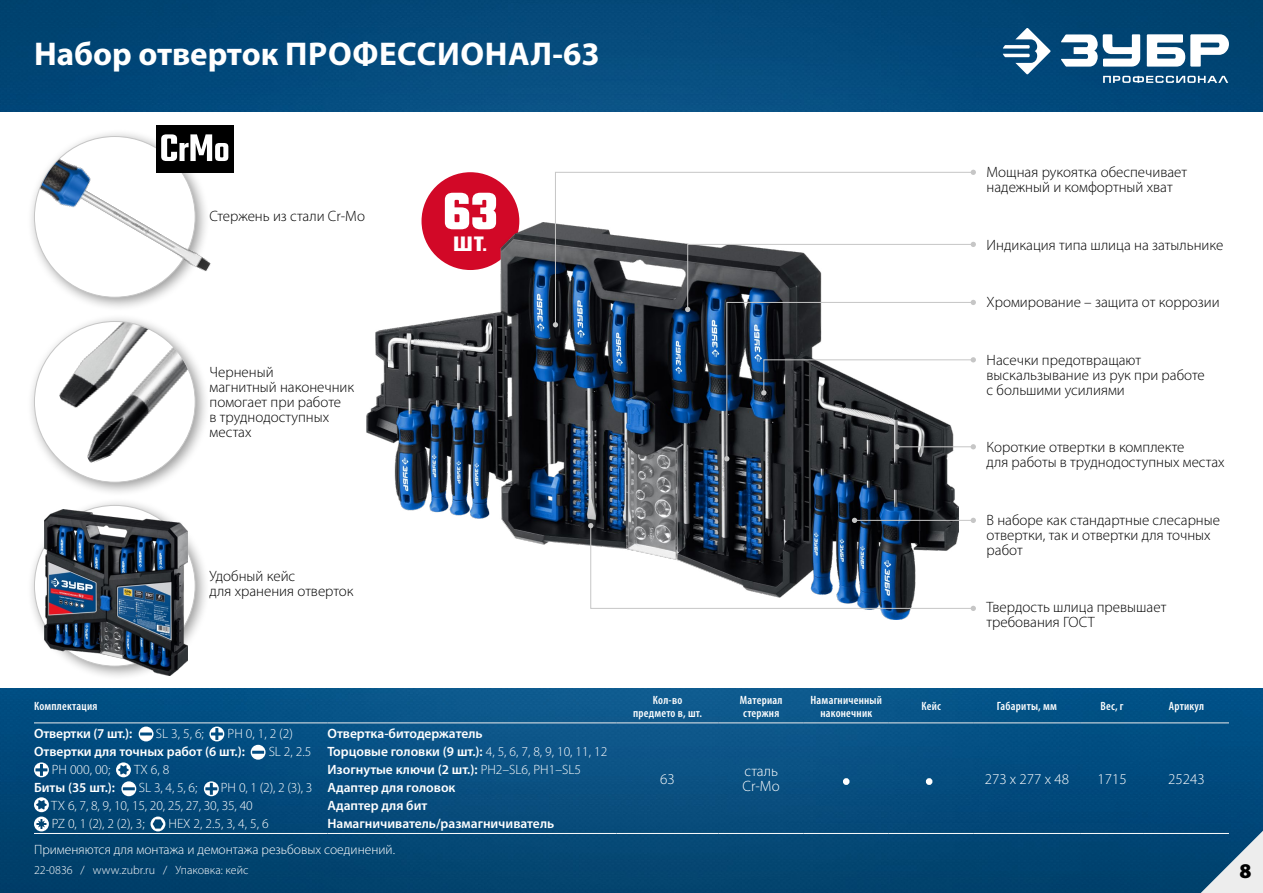
<style>
.page{position:relative;width:1263px;height:893px;background:#fff}
.page>*{position:absolute;margin:0;border:0;box-sizing:border-box;transform-origin:0 0}
.t1{font:700 57px "Teko";color:#fff}
.t2{font:700 33px "Myriad Pro";color:#fff}
.t3{font:700 24.15px "Rus Teko";color:#fff}
.t4{font:900 21px "Myriad Pro";color:#000}
.t5{font:300 15px/15px "Myriad Pro";color:#000}
.t6{font:300 15px/15px "Myriad Pro";color:#fff}
.t7{font:600 13.5px/18px "Myriad Pro";color:#fff}
.t8{font:300 13.5px/18px "Myriad Pro";color:#fff}
.t9{font:600 condensed 12px/12.8px "Myriad Pro";letter-spacing:.02em;color:#fff;text-align:center}
.t10{font:300 12px "Myriad Pro";color:#fff}
.s1{font-weight:300}
.s2{font-weight:400;font-size:30px}
</style>
<div class="page">
<div style="left:421px;top:172px;width:98px;height:98px;background:#d20827;border-radius:50%"></div>
<img style="left:0;top:689px;width:1263px;height:204px">
<hr style="left:34px;top:723px;width:293px;height:1px;background:#ededed">
<hr style="left:327px;top:723px;width:290px;height:1px;background:#ededed">
<hr style="left:617px;top:723px;width:102px;height:1px;background:#ededed">
<hr style="left:719px;top:723px;width:85px;height:1px;background:#ededed">
<hr style="left:804px;top:723px;width:85px;height:1px;background:#ededed">
<hr style="left:889px;top:723px;width:85px;height:1px;background:#ededed">
<hr style="left:974px;top:723px;width:106px;height:1px;background:#ededed">
<hr style="left:1080px;top:723px;width:64px;height:1px;background:#ededed">
<hr style="left:1144px;top:723px;width:85px;height:1px;background:#ededed">
<hr style="left:34px;top:833px;width:293px;height:1px;background:#fff">
<hr style="left:327px;top:833px;width:290px;height:1px;background:#fff">
<hr style="left:617px;top:833px;width:102px;height:1px;background:#fff">
<hr style="left:719px;top:833px;width:85px;height:1px;background:#fff">
<hr style="left:804px;top:833px;width:85px;height:1px;background:#fff">
<hr style="left:889px;top:833px;width:85px;height:1px;background:#fff">
<hr style="left:974px;top:833px;width:106px;height:1px;background:#fff">
<hr style="left:1080px;top:833px;width:64px;height:1px;background:#fff">
<hr style="left:1144px;top:833px;width:85px;height:1px;background:#fff">
<div style="left:843px;top:778px;width:6px;height:7px;border:3px solid #fff;border-radius:50%"></div>
<div style="left:926px;top:778px;width:6px;height:7px;border:3px solid #fff;border-radius:50%"></div>
<svg style="left:139px;top:726px;width:15px;height:15px"></svg>
<svg style="left:251px;top:745px;width:15px;height:15px"></svg>
<svg style="left:209px;top:727px;width:15px;height:14px"></svg>
<svg style="left:204px;top:781px;width:15px;height:15px"></svg>
<svg style="left:34px;top:762px;width:15px;height:15px"></svg>
<svg style="left:34px;top:797px;width:15px;height:34px"></svg>
<svg style="left:116px;top:762px;width:20px;height:34px"></svg>
<svg style="left:151px;top:816px;width:14px;height:15px"></svg>
<img style="left:0;top:0;width:1263px;height:111px">
<svg style="left:1002px;top:28px;width:49px;height:46px"></svg>
<svg style="left:1060px;top:34px;width:169px;height:33px"></svg>
<svg style="left:1103px;top:76px;width:125px;height:7px"></svg>
<svg style="left:1201px;top:831px;width:62px;height:62px;background:#799ab1"></svg>
<div style="left:27px;top:313px;width:183px;height:184px;background:#000;opacity:.4"></div>
<div style="left:34px;top:321px;width:161px;height:161px;background:#fff;border-radius:50%"></div>
<img style="left:44px;top:331px;width:151px;height:133px">
<div style="left:27px;top:497px;width:183px;height:184px;background:#000;opacity:.4"></div>
<svg style="left:34px;top:505px;width:161px;height:161px"></svg>
<img style="left:5px;top:92px;width:254px;height:239px">
<img style="left:44px;top:509px;width:144px;height:166px">
<img style="left:367px;top:223px;width:591px;height:396px">
<svg style="left:555px;top:172px;width:419px;height:153px"></svg>
<svg style="left:553px;top:322px;width:5px;height:5px"></svg>
<svg style="left:971px;top:170px;width:5px;height:5px"></svg>
<svg style="left:588px;top:518px;width:388px;height:93px"></svg>
<svg style="left:685px;top:242px;width:291px;height:219px"></svg>
<h2 class="t2" style="left:34px;top:33px;width:567px">Набор отверток ПРОФЕССИОНАЛ-63</h2>
<p class="t5" style="left:210px;top:208px;width:157px">Стержень из стали Cr-Mo</p>
<p class="t5" style="left:210px;top:364px;width:146px">Черненый<br>магнитный наконечник помогает при работе<br>в труднодоступных местах</p>
<p class="t5" style="left:210px;top:568px;width:145px">Удобный кейс<br>для хранения отверток</p>
<h1 class="t1" style="left:443px;top:175px;width:57px">63</h1>
<h3 class="t3" style="left:453px;top:232px;width:36px">ШТ.</h3>
<p class="t5" style="left:986px;top:164px;width:202px">Мощная рукоятка обеспечивает надежный и комфортный хват</p>
<p class="t5" style="left:986px;top:237px;width:238px">Индикация типа шлица на затыльнике</p>
<p class="t5" style="left:986px;top:294px;width:235px">Хромирование – защита от коррозии</p>
<p class="t5" style="left:986px;top:352px;width:220px">Насечки предотвращают выскальзывание из рук при работе с большими усилиями</p>
<p class="t5" style="left:986px;top:440px;width:240px">Короткие отвертки в комплекте<br>для работы в труднодоступных местах</p>
<p class="t5" style="left:986px;top:512px;width:235px">В наборе как стандартные слесарные отвертки, так и отвертки для точных работ</p>
<p class="t5" style="left:986px;top:600px;width:181px">Твердость шлица превышает требования ГОСТ</p>
<p class="t9" style="left:34px;top:700px;width:65px">Комплектация</p>
<p class="t9" style="left:633px;top:694px;width:71px">Кол-во предмето в, шт.</p>
<p class="t9" style="left:740px;top:694px;width:44px;text-align:left">Материал стержня</p>
<p class="t9" style="left:810px;top:694px;width:73px">Намагниченный наконечник</p>
<p class="t9" style="left:921px;top:700px;width:21px">Кейс</p>
<p class="t9" style="left:997px;top:700px;width:62px">Габариты, мм</p>
<p class="t9" style="left:1100px;top:700px;width:25px">Вес, г</p>
<p class="t9" style="left:1169px;top:700px;width:37px">Артикул</p>
<p class="t7" style="left:34px;top:724px;width:100px">Отвертки (7 шт.):</p>
<p class="t8" style="left:156px;top:725px;width:49px">SL 3, 5, 6;</p>
<p class="t8" style="left:228px;top:725px;width:67px">PH 0, 1, 2 (2)</p>
<p class="t7" style="left:34px;top:742px;width:212px">Отвертки для точных работ (6 шт.):</p>
<p class="t8" style="left:269px;top:743px;width:44px">SL 2, 2.5</p>
<p class="t8" style="left:52px;top:761px;width:60px">PH 000, 00;</p>
<p class="t8" style="left:134px;top:761px;width:37px">ТХ 6, 8</p>
<p class="t7" style="left:34px;top:778px;width:83px">Биты (35 шт.):</p>
<p class="t8" style="left:139px;top:779px;width:60px">SL 3, 4, 5, 6;</p>
<p class="t7" style="left:327px;top:724px;width:281px">Отвертка-битодержатель<br>Торцовые головки (9 шт.): <span class="s1">4, 5, 6, 7, 8, 9, 10, 11, 12<br></span>Изогнутые ключи (2 шт.): <span class="s1">PH2–SL6, PH1–SL5<br></span>Адаптер для головок<br>Адаптер для бит<br>Намагничиватель/размагничиватель</p>
<p class="t6" style="left:660px;top:771px;width:16px">63</p>
<p class="t6" style="left:743px;top:764px;width:39px">сталь<br>Cr-Mo</p>
<p class="t6" style="left:926px;top:771px;width:145px"><span class="s2">·</span> 273 х 277 х 48</p>
<p class="t6" style="left:1097px;top:771px;width:31px">1715</p>
<p class="t6" style="left:1168px;top:771px;width:38px">25243</p>
<p class="t8" style="left:51px;top:779px;width:263px;text-indent:170px">PH 0, 1 (2), 2 (3), 3<br>TX 6, 7, 8, 9, 10, 15, 20, 25, 27, 30, 35, 40<br>PZ 0, 1 (2), 2 (2), 3;</p>
<p class="t8" style="left:169px;top:815px;width:102px">HEX 2, 2.5, 3, 4, 5, 6</p>
<p class="t8" style="left:34px;top:840px;width:362px">Применяются для монтажа и демонтажа резьбовых соединений.</p>
<p class="t10" style="left:34px;top:862px;width:216px">22-0836 / www.zubr.ru / Упаковка: кейс</p>
<h3 class="t4" style="left:1239px;top:856px;width:14px">8</h3>
</div>
